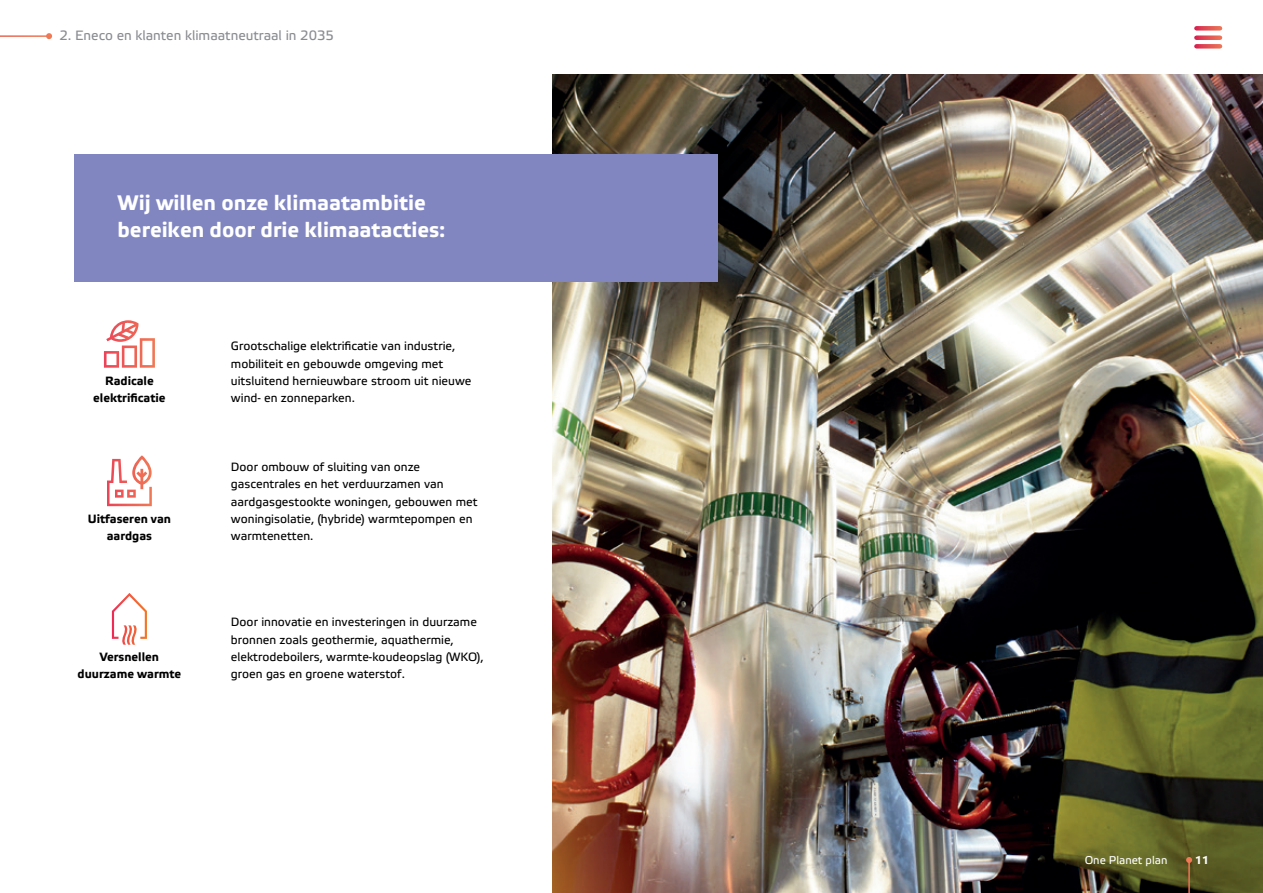
<style>
.page{position:relative;width:1263px;height:893px;background:#fff}
.page>*{position:absolute;margin:0;border:0;box-sizing:border-box;transform-origin:0 0}
.t1{font:700 21px/27px "Etelka Text Pro";color:#fff}
.t2{font:13.5px "Etelka Text Pro";color:#8a8c91}
.t3{font:12px/17.2px "Etelka Text Pro";color:#000001}
.t4{font:700 12px/17.2px "Etelka Text Pro";color:#000001;text-align:center}
.t5{font:11.25px "Etelka Text Pro";color:#fff}
.t6{font:700 11.25px "Etelka Text Pro";color:#fff}
</style>
<div class="page">
<img style="left:553px;top:74px;width:710px;height:819px">
<div style="left:74px;top:154px;width:644px;height:127px;background:#8186c1"></div>
<svg style="left:104px;top:320px;width:51px;height:48px"></svg>
<svg style="left:107px;top:455px;width:45px;height:51px"></svg>
<svg style="left:112px;top:593px;width:35px;height:52px"></svg>
<svg style="left:46px;top:33px;width:6px;height:6px"></svg>
<hr style="left:1188px;top:860px;width:2px;height:33px;background:#fff">
<svg style="left:1186px;top:857px;width:6px;height:6px"></svg>
<svg style="left:1196px;top:26px;width:24px;height:5px"></svg>
<svg style="left:1196px;top:35px;width:24px;height:5px"></svg>
<svg style="left:1196px;top:44px;width:24px;height:5px"></svg>
<p class="t2" style="left:60px;top:28px;width:276px">2. Eneco en klanten klimaatneutraal in 2035</p>
<h1 class="t1" style="left:117px;top:191px;width:329px">Wij willen onze klimaatambitie bereiken door drie klimaatacties:</h1>
<p class="t4" style="left:93px;top:373px;width:74px">Radicale elektrificatie</p>
<p class="t4" style="left:88px;top:511px;width:85px">Uitfaseren van aardgas</p>
<p class="t4" style="left:78px;top:649px;width:105px">Versnellen duurzame warmte</p>
<p class="t3" style="left:231px;top:338px;width:242px">Grootschalige elektrificatie van industrie, mobiliteit en gebouwde omgeving met uitsluitend hernieuwbare stroom uit nieuwe wind- en zonneparken.</p>
<p class="t3" style="left:231px;top:459px;width:248px">Door ombouw of sluiting van onze gascentrales en het verduurzamen van aardgasgestookte woningen, gebouwen met woningisolatie, (hybride) warmtepompen en warmtenetten.</p>
<p class="t3" style="left:231px;top:614px;width:254px">Door innovatie en investeringen in duurzame bronnen zoals geothermie, aquathermie, elektrodeboilers, warmte-koudeopslag (WKO), groen gas en groene waterstof.</p>
<p class="t5" style="left:1085px;top:854px;width:84px">One Planet plan</p>
<p class="t6" style="left:1195px;top:854px;width:16px">11</p>
</div>
